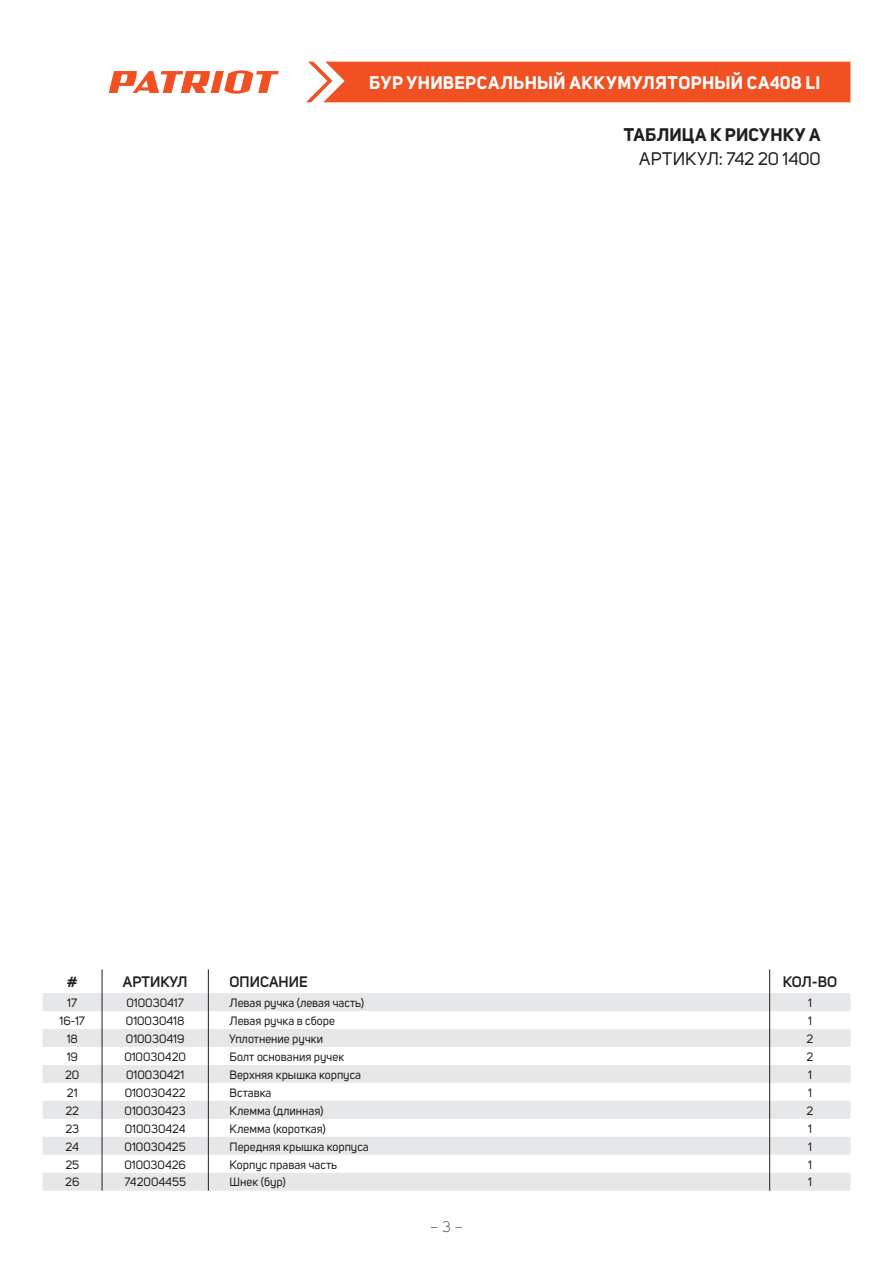
<style>
.page{position:relative;width:893px;height:1263px;background:#fff}
.page>*{position:absolute;margin:0;border:0;box-sizing:border-box;transform-origin:0 0}
.t1{font:700 18px "Uni Sans";letter-spacing:.025em;color:#fff}
.t2{font:18px "Uni Sans";letter-spacing:-.005em;color:#231f20}
.t3{font:700 18px "Uni Sans";letter-spacing:.02em;color:#231f20}
.t4{font:600 15px "Uni Sans";color:#231f20}
.t5{font:300 15px "Uni Sans";color:#231f20}
.t6{font:12px "Uni Sans";color:#231f20}
</style>
<div class="page">
<div style="left:306px;top:62px;width:544px;height:40px;background:#f15122"></div>
<svg style="left:109px;top:70px;width:170px;height:24px"></svg>
<svg style="left:43px;top:993px;width:807px;height:198px;fill:#e6e7e9"></svg>
<svg style="left:102px;top:969px;width:1px;height:222px"></svg>
<svg style="left:208px;top:969px;width:1px;height:222px"></svg>
<svg style="left:769px;top:969px;width:1px;height:222px"></svg>
<h1 class="t1" style="left:369px;top:72px;width:453px">БУР УНИВЕРСАЛЬНЫЙ АККУМУЛЯТОРНЫЙ CA408 LI</h1>
<h1 class="t3" style="left:624px;top:123px;width:198px">ТАБЛИЦА К РИСУНКУ A</h1>
<h1 class="t2" style="left:639px;top:148px;width:183px">АРТИКУЛ: 742 20 1400</h1>
<p class="t4" style="left:67px;top:973px;width:12px">#</p>
<p class="t4" style="left:123px;top:973px;width:66px">АРТИКУЛ</p>
<p class="t4" style="left:230px;top:973px;width:80px">ОПИСАНИЕ</p>
<p class="t4" style="left:783px;top:973px;width:56px">КОЛ-ВО</p>
<p class="t6" style="left:67px;top:996px;width:11px">17</p>
<p class="t6" style="left:127px;top:996px;width:59px">010030417</p>
<p class="t6" style="left:230px;top:996px;width:136px">Левая ручка (левая часть)</p>
<p class="t6" style="left:808px;top:996px;width:5px">1</p>
<p class="t6" style="left:60px;top:1014px;width:27px">16-17</p>
<p class="t6" style="left:126px;top:1014px;width:60px">010030418</p>
<p class="t6" style="left:230px;top:1014px;width:107px">Левая ручка в сборе</p>
<p class="t6" style="left:808px;top:1014px;width:5px">1</p>
<p class="t6" style="left:67px;top:1032px;width:13px">18</p>
<p class="t6" style="left:126px;top:1032px;width:60px">010030419</p>
<p class="t6" style="left:230px;top:1032px;width:95px">Уплотнение ручки</p>
<p class="t6" style="left:807px;top:1032px;width:8px">2</p>
<p class="t6" style="left:67px;top:1049px;width:13px">19</p>
<p class="t6" style="left:124px;top:1049px;width:63px">010030420</p>
<p class="t6" style="left:230px;top:1049px;width:116px">Болт основания ручек</p>
<p class="t6" style="left:807px;top:1049px;width:8px">2</p>
<p class="t6" style="left:65px;top:1067px;width:16px">20</p>
<p class="t6" style="left:126px;top:1067px;width:60px">010030421</p>
<p class="t6" style="left:230px;top:1067px;width:133px">Верхняя крышка корпуса</p>
<p class="t6" style="left:808px;top:1067px;width:5px">1</p>
<p class="t6" style="left:67px;top:1085px;width:12px">21</p>
<p class="t6" style="left:125px;top:1085px;width:63px">010030422</p>
<p class="t6" style="left:230px;top:1085px;width:43px">Вставка</p>
<p class="t6" style="left:808px;top:1085px;width:5px">1</p>
<p class="t6" style="left:65px;top:1103px;width:15px">22</p>
<p class="t6" style="left:125px;top:1103px;width:63px">010030423</p>
<p class="t6" style="left:230px;top:1103px;width:95px">Клемма (длинная)</p>
<p class="t6" style="left:807px;top:1103px;width:8px">2</p>
<p class="t6" style="left:65px;top:1121px;width:15px">23</p>
<p class="t6" style="left:125px;top:1121px;width:62px">010030424</p>
<p class="t6" style="left:230px;top:1121px;width:98px">Клемма (короткая)</p>
<p class="t6" style="left:808px;top:1121px;width:5px">1</p>
<p class="t6" style="left:66px;top:1139px;width:15px">24</p>
<p class="t6" style="left:125px;top:1139px;width:63px">010030425</p>
<p class="t6" style="left:230px;top:1139px;width:141px">Передняя крышка корпуса</p>
<p class="t6" style="left:808px;top:1139px;width:5px">1</p>
<p class="t6" style="left:65px;top:1157px;width:15px">25</p>
<p class="t6" style="left:124px;top:1157px;width:63px">010030426</p>
<p class="t6" style="left:230px;top:1157px;width:109px">Корпус правая часть</p>
<p class="t6" style="left:808px;top:1157px;width:5px">1</p>
<p class="t6" style="left:65px;top:1175px;width:16px">26</p>
<p class="t6" style="left:124px;top:1175px;width:63px">742004455</p>
<p class="t6" style="left:230px;top:1175px;width:58px">Шнек (бур)</p>
<p class="t6" style="left:808px;top:1175px;width:5px">1</p>
<p class="t5" style="left:430px;top:1218px;width:35px">– 3 –</p>
</div>
